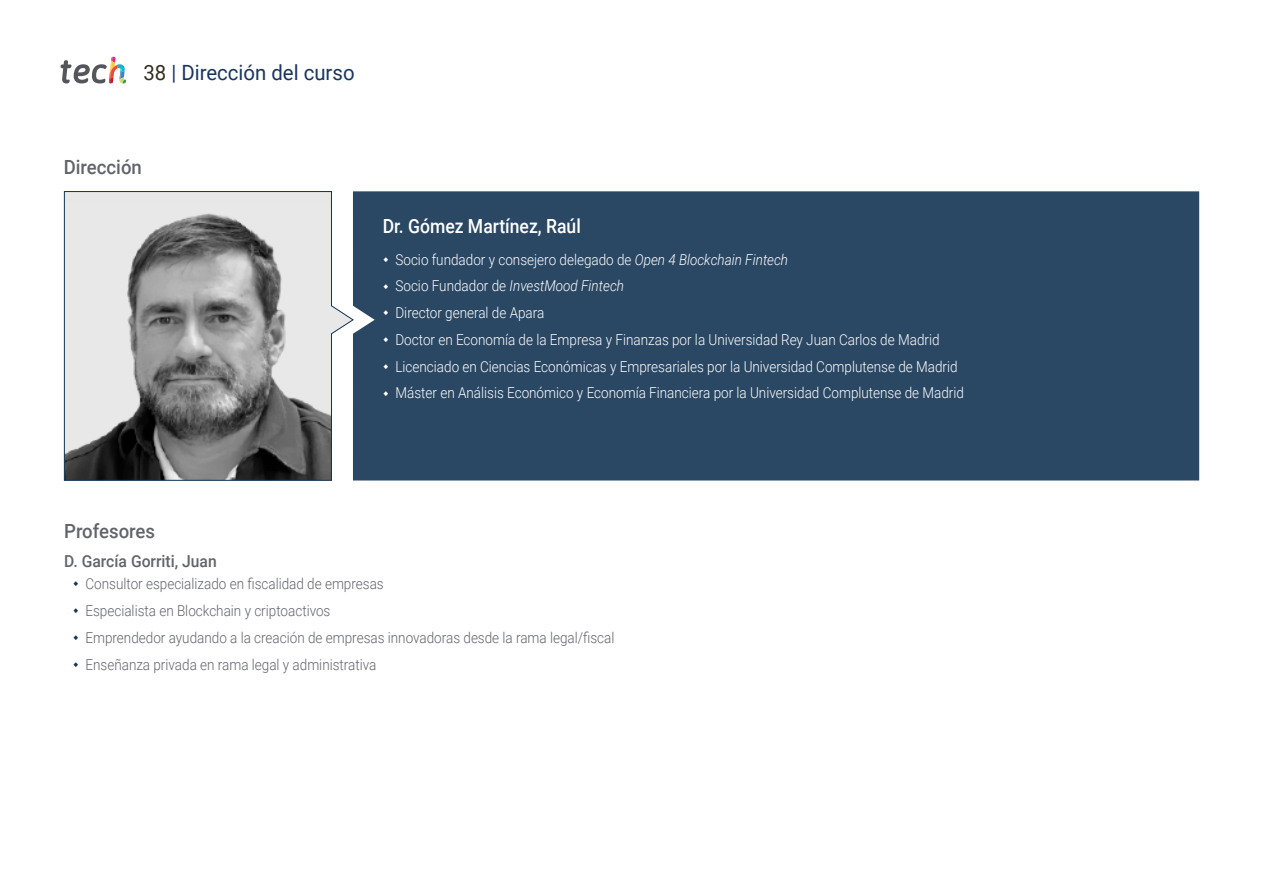
<style>
.page{position:relative;width:1263px;height:893px;background:#fff}
.page>*{position:absolute;margin:0;border:0;box-sizing:border-box;transform-origin:0 0}
.t1{font:21px "Roboto";color:#1a355c}
.t2{font:500 19.5px "Roboto";color:#fff;scale:.9 1}
.t3{font:500 19.5px "Roboto";color:#61646a;scale:.95 1}
.t4{font:500 16.5px "Roboto";color:#61646a;scale:.95 1}
.t5{font:300 15px/26.7px "Roboto";color:#fff;scale:.9 1}
.t6{font:300 15px/26.7px "Roboto";color:#61646a;scale:.9 1}
.s1{color:#312e20}
.s2{font-style:italic}
</style>
<div class="page">
<svg style="left:61px;top:57px;width:65px;height:27px"></svg>
<div style="left:354px;top:191px;width:845px;height:289px;background:#2a4763"></div>
<svg style="left:64px;top:191px;width:290px;height:290px;background:#a6a7a7"></svg>
<svg style="left:384px;top:257px;width:4px;height:5px"></svg>
<svg style="left:384px;top:284px;width:4px;height:5px"></svg>
<svg style="left:384px;top:310px;width:4px;height:5px"></svg>
<svg style="left:384px;top:337px;width:4px;height:5px"></svg>
<svg style="left:384px;top:364px;width:4px;height:5px"></svg>
<svg style="left:384px;top:391px;width:4px;height:5px"></svg>
<h1 class="t1" style="left:144px;top:57px;width:213px"><span class="s1">38</span> | Dirección del curso</h1>
<h2 class="t3" style="left:64px;top:154px;width:84px">Dirección</h2>
<h2 class="t2" style="left:383px;top:212px;width:222px">Dr. Gómez Martínez, Raúl</h2>
<p class="t5" style="left:395px;top:245px;width:633px">Socio fundador y consejero delegado de <span class="s2">Open 4 Blockchain Fintech<br></span>Socio Fundador de <span class="s2">InvestMood Fintech<br></span>Director general de Apara<br>Doctor en Economía de la Empresa y Finanzas por la Universidad Rey Juan Carlos de Madrid Licenciado en Ciencias Económicas y Empresariales por la Universidad Complutense de Madrid Máster en Análisis Económico y Economía Financiera por la Universidad Complutense de Madrid</p>
<h2 class="t3" style="left:64px;top:517px;width:97px">Profesores</h2>
<p class="t4" style="left:64px;top:549px;width:162px">D. García Gorriti, Juan</p>
<p class="t6" style="left:85px;top:570px;width:589px">Consultor especializado en fiscalidad de empresas<br>Especialista en Blockchain y criptoactivos<br>Emprendedor ayudando a la creación de empresas innovadoras desde la rama legal/fiscal Enseñanza privada en rama legal y administrativa</p>
</div>
